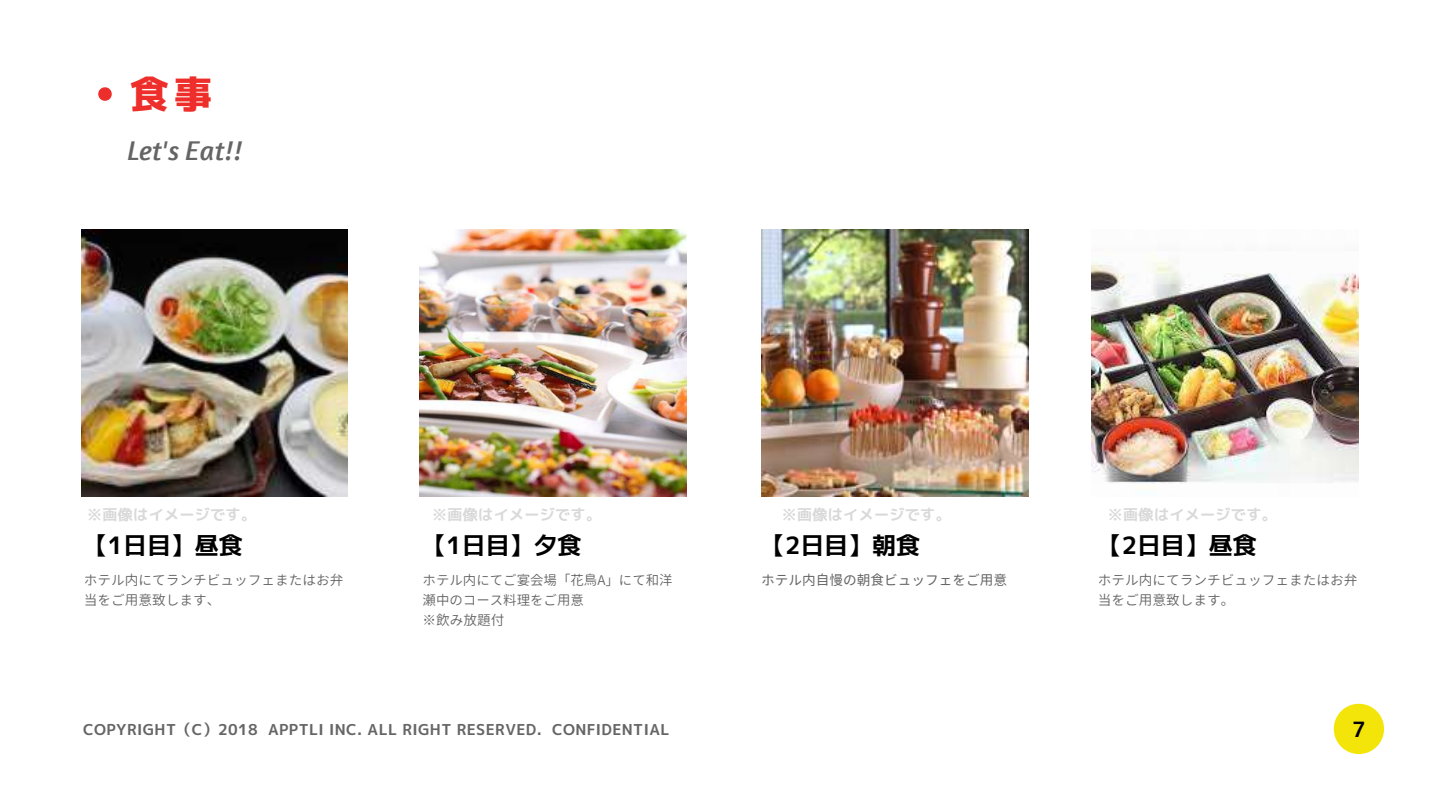
<style>
.page{position:relative;width:1440px;height:810px;background:#fff}
.page>*{position:absolute;margin:0;border:0;box-sizing:border-box;transform-origin:0 0}
.t1{font:38px "mplus 1 p heavy";color:#ee2e2a}
.t2{font:italic 27.8px "Amaranth";color:#656565}
.t3{font:23.9px "mplus 1 p bold";color:#000}
.t4{font:21px "mplus 1 p bold";color:#000}
.t5{font:15px "mplus 1 p bold";letter-spacing:.025em;color:#656565}
.t6{font:15px "mplus 1 p bold";letter-spacing:.025em;color:#d9d9d9}
.t7{font:13.7px/19.9px "Gen Jyuu Gothic";color:#656565}
.t8{font:13.7px "Gen Jyuu Gothic";color:#656565}
.t9{font:13.4px/19.9px "Gen Jyuu Gothic";color:#656565}
</style>
<div class="page">
<svg style="left:98px;top:87px;width:14px;height:14px"></svg>
<img style="left:81px;top:230px;width:267px;height:267px">
<svg style="left:1334px;top:704px;width:50px;height:50px"></svg>
<img style="left:420px;top:230px;width:267px;height:267px">
<img style="left:761px;top:230px;width:267px;height:267px">
<img style="left:1092px;top:260px;width:267px;height:228px">
<h1 class="t1" style="left:130px;top:67px;width:83px">食事</h1>
<h2 class="t2" style="left:127px;top:133px;width:117px">Let's Eat!!</h2>
<p class="t6" style="left:87px;top:504px;width:170px">※画像はイメージです。</p>
<p class="t6" style="left:432px;top:504px;width:170px">※画像はイメージです。</p>
<p class="t6" style="left:782px;top:504px;width:170px">※画像はイメージです。</p>
<p class="t6" style="left:1108px;top:504px;width:170px">※画像はイメージです。</p>
<h3 class="t3" style="left:84px;top:528px;width:160px">【1日目】昼食</h3>
<p class="t7" style="left:84px;top:570px;width:261px">ホテル内にてランチビュッフェまたはお弁当をご用意致します、</p>
<h3 class="t3" style="left:423px;top:528px;width:160px">【1日目】夕食</h3>
<p class="t9" style="left:423px;top:570px;width:252px">ホテル内にてご宴会場「花鳥A」にて和洋瀬中のコース料理をご用意</p>
<p class="t7" style="left:423px;top:610px;width:83px">※飲み放題付</p>
<h3 class="t3" style="left:761px;top:528px;width:160px">【2日目】朝食</h3>
<p class="t8" style="left:761px;top:570px;width:247px">ホテル内自慢の朝食ビュッフェをご用意</p>
<h3 class="t3" style="left:1098px;top:528px;width:160px">【2日目】昼食</h3>
<p class="t7" style="left:1098px;top:570px;width:261px">ホテル内にてランチビュッフェまたはお弁当をご用意致します。</p>
<p class="t5" style="left:83px;top:719px;width:588px">COPYRIGHT（C）2018 APPTLI INC. ALL RIGHT RESERVED. CONFIDENTIAL</p>
<h3 class="t4" style="left:1352px;top:715px;width:15px">7</h3>
</div>
